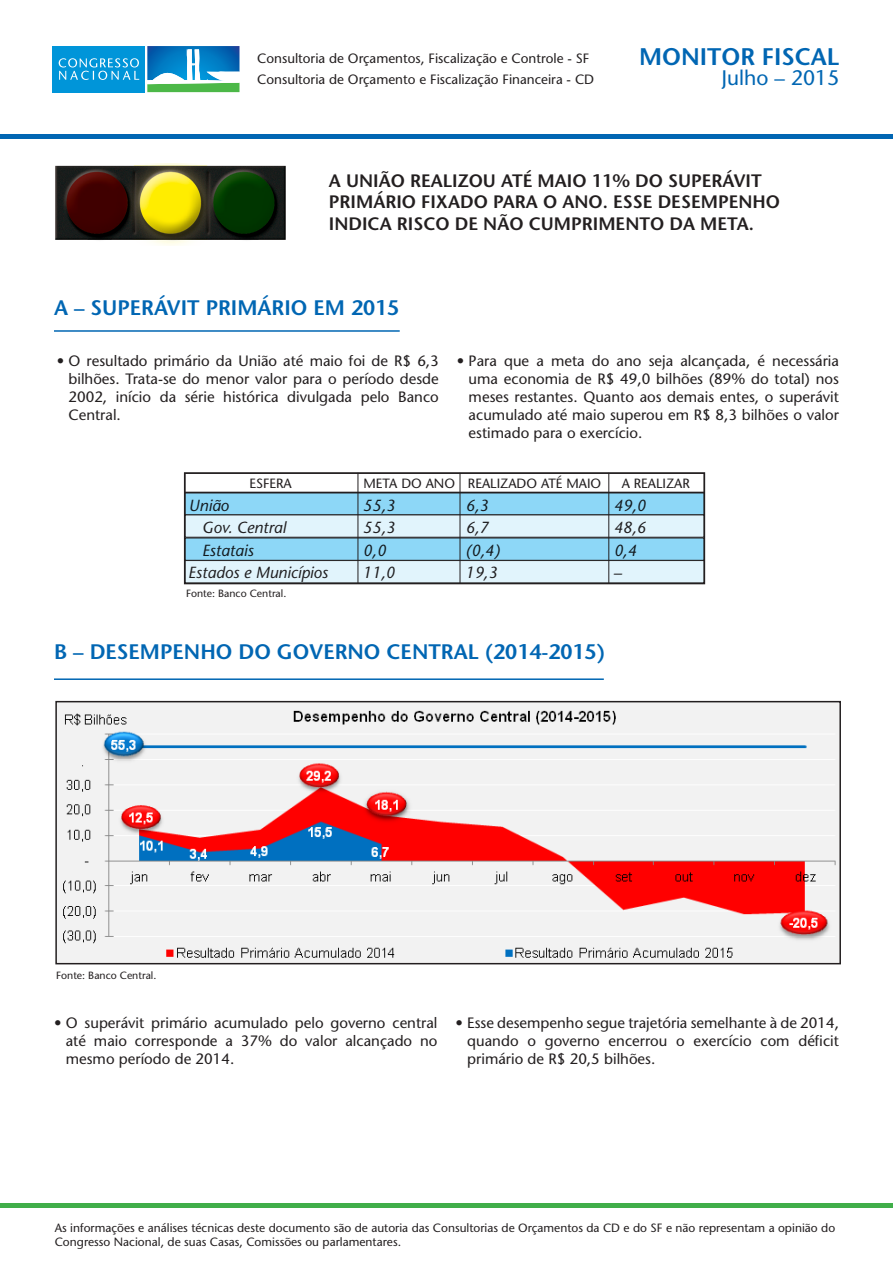
<style>
.page{position:relative;width:893px;height:1263px;background:#fff}
.page>*{position:absolute;margin:0;border:0;box-sizing:border-box;transform-origin:0 0}
.t1{font:600 24px "Stone Sans Std";color:#0166b3}
.t2{font:600 21px "Stone Sans Std";color:#0166b3}
.t3{font:500 21px "Stone Sans Std";color:#0166b3}
.t4{font:600 18px/21.6px "Stone Sans Std";color:#231f20}
.t5{font:italic 500 16.05px "Stone Sans Std";color:#231f20}
.t6{font:500 15px/18px "Stone Sans Std";color:#231f20;text-align:justify}
.t7{font:500 13.5px "Stone Sans Std";color:#231f20}
.t8{font:500 13.35px "Stone Sans Std";color:#231f20}
.t9{font:500 12px/13.5px "Stone Sans Std";color:#231f20}
.t10{font:500 10.5px "Stone Sans Std";color:#231f20}
</style>
<div class="page">
<hr style="left:0;top:134px;width:893px;height:4px;background:#0166b3">
<div style="left:53px;top:46px;width:92px;height:46px;background:#0095d9"></div>
<svg style="left:59px;top:58px;width:80px;height:22px"></svg>
<svg style="left:147px;top:46px;width:92px;height:46px"></svg>
<hr style="left:54px;top:330px;width:346px;height:2px;background:#0166b3">
<hr style="left:54px;top:678px;width:550px;height:2px;background:#0166b3">
<svg style="left:183px;top:473px;width:520px;height:112px"></svg>
<hr style="left:185px;top:492px;width:520px;height:1px;background:#231f20">
<hr style="left:358px;top:473px;width:1px;height:110px;background:#231f20">
<hr style="left:460px;top:473px;width:1px;height:110px;background:#231f20">
<hr style="left:608px;top:473px;width:1px;height:110px;background:#231f20">
<img style="left:55px;top:164px;width:231px;height:81px">
<div style="left:0;top:1203px;width:893px;height:5px;background:#40ae49"></div>
<img style="left:58px;top:704px;width:780px;height:257px">
<div style="left:55px;top:701px;width:786px;height:263px;border:2px solid #231f20"></div>
<p class="t7" style="left:257px;top:50px;width:334px">Consultoria de Orçamentos, Fiscalização e Controle - SF</p>
<p class="t7" style="left:257px;top:71px;width:338px">Consultoria de Orçamento e Fiscalização Financeira - CD</p>
<p class="t1" style="left:639px;top:42px;width:202px">MONITOR FISCAL</p>
<p class="t3" style="left:722px;top:65px;width:119px">Julho – 2015</p>
<p class="t4" style="left:329px;top:169px;width:453px">A UNIÃO REALIZOU ATÉ MAIO 11% DO SUPERÁVIT<br>PRIMÁRIO FIXADO PARA O ANO. ESSE DESEMPENHO<br>INDICA RISCO DE NÃO CUMPRIMENTO DA META.</p>
<p class="t2" style="left:54px;top:295px;width:347px">A – SUPERÁVIT PRIMÁRIO EM 2015</p>
<p class="t6" style="left:68px;top:352px;width:372px;text-indent:-12px">• O resultado primário da União até maio foi de R$ 6,3 bilhões. Trata-se do menor valor para o período desde 2002, início da série histórica divulgada pelo Banco Central.</p>
<p class="t6" style="left:469px;top:352px;width:372px;text-indent:-12px">• Para que a meta do ano seja alcançada, é necessária uma economia de R$ 49,0 bilhões (89% do total) nos meses restantes. Quanto aos demais entes, o superávit acumulado até maio superou em R$ 8,3 bilhões o valor estimado para o exercício.</p>
<p class="t8" style="left:249px;top:476px;width:44px">ESFERA</p>
<p class="t8" style="left:363px;top:476px;width:239px">META DO ANO REALIZADO ATÉ MAIO</p>
<p class="t8" style="left:622px;top:476px;width:70px">A REALIZAR</p>
<p class="t5" style="left:189px;top:496px;width:42px">União</p>
<p class="t5" style="left:363px;top:496px;width:34px">55,3</p>
<p class="t5" style="left:466px;top:496px;width:24px">6,3</p>
<p class="t5" style="left:614px;top:496px;width:34px">49,0</p>
<p class="t5" style="left:202px;top:518px;width:86px">Gov. Central</p>
<p class="t5" style="left:363px;top:518px;width:34px">55,3</p>
<p class="t5" style="left:466px;top:518px;width:24px">6,7</p>
<p class="t5" style="left:614px;top:518px;width:34px">48,6</p>
<p class="t5" style="left:202px;top:541px;width:53px">Estatais</p>
<p class="t5" style="left:363px;top:541px;width:24px">0,0</p>
<p class="t5" style="left:466px;top:541px;width:36px">(0,4)</p>
<p class="t5" style="left:614px;top:541px;width:24px">0,4</p>
<p class="t5" style="left:188px;top:563px;width:141px">Estados e Municípios</p>
<p class="t5" style="left:363px;top:563px;width:34px">11,0</p>
<p class="t5" style="left:465px;top:563px;width:34px">19,3</p>
<p class="t5" style="left:614px;top:563px;width:10px">–</p>
<p class="t10" style="left:186px;top:587px;width:102px">Fonte: Banco Central.</p>
<p class="t2" style="left:54px;top:639px;width:553px">B – DESEMPENHO DO GOVERNO CENTRAL (2014-2015)</p>
<p class="t10" style="left:56px;top:969px;width:102px">Fonte: Banco Central.</p>
<p class="t6" style="left:66px;top:1014px;width:373px;text-indent:-12px">• O superávit primário acumulado pelo governo central até maio corresponde a 37% do valor alcançado no mesmo período de 2014.</p>
<p class="t6" style="left:467px;top:1014px;width:373px;text-indent:-12px">• Esse desempenho segue trajetória semelhante à de 2014, quando o governo encerrou o exercício com déficit primário de R$ 20,5 bilhões.</p>
<p class="t9" style="left:55px;top:1221px;width:782px">As informações e análises técnicas deste documento são de autoria das Consultorias de Orçamentos da CD e do SF e não representam a opinião do<br>Congresso Nacional, de suas Casas, Comissões ou parlamentares.</p>
</div>
